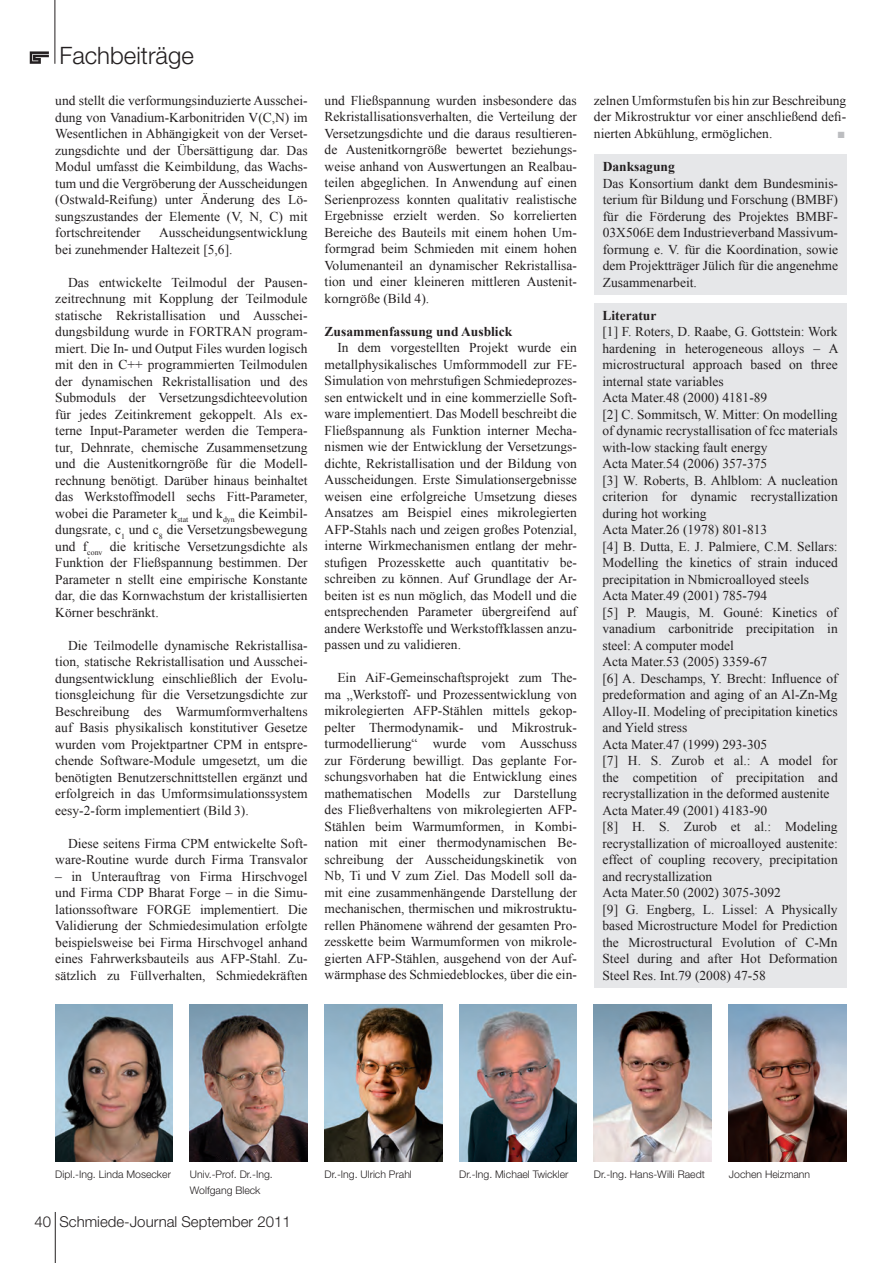
<style>
.page{position:relative;width:893px;height:1263px;background:#fff}
.page>*{position:absolute;margin:0;border:0;box-sizing:border-box;transform-origin:0 0}
.t1{font:300 24px "Helvetica Neue";color:#231f20}
.t2{font:300 15px "Helvetica Neue";color:#231f20}
.t3{font:13.5px/16.5px "Times New Roman";color:#231f20;text-align:justify}
.t4{font:700 13.5px "Times New Roman";color:#231f20}
.t5{font:300 10.5px/16.5px "Helvetica Neue";color:#231f20}
.t6{font:9px "Zapf Dingbats ITC";color:#bcbdc0}
</style>
<div class="page">
<svg style="left:30px;top:51px;width:19px;height:13px"></svg>
<hr style="left:55px;top:0;width:1px;height:64px;background:#231f20">
<hr style="left:55px;top:1212px;width:1px;height:51px;background:#231f20">
<div style="left:594px;top:155px;width:253px;height:140px;background:#e6e7e9"></div>
<div style="left:594px;top:303px;width:252px;height:685px;background:#e6e7e9"></div>
<img style="left:55px;top:1004px;width:118px;height:157px">
<img style="left:190px;top:1004px;width:118px;height:157px">
<img style="left:325px;top:1004px;width:117px;height:157px">
<img style="left:459px;top:1004px;width:118px;height:157px">
<img style="left:729px;top:1004px;width:117px;height:157px">
<img style="left:594px;top:1004px;width:117px;height:157px">
<h1 class="t1" style="left:60px;top:47px;width:136px">Fachbeiträge</h1>
<p class="t3" style="left:55px;top:92px;width:254px">und stellt die verformungsinduzierte Aus schei&shy;dung von Vanadium-Karbonitriden V(C,N) im We sent lichen in Abhängigkeit von der Ver set&shy;zungs dichte und der Übersättigung dar. Das Modul umfasst die Keimbildung, das Wachs&shy;tum und die Vergröberung der Ausscheidungen (Ostwald-Reifung) unter Änderung des Lö&shy;sungs zu stan des der Elemente (V, N, C) mit fort schrei tender</p>
<p class="t3" style="left:55px;top:224px;width:254px;text-indent:104px">Ausscheidungsentwicklung bei zu neh men der Haltezeit [5,6].</p>
<p class="t3" style="left:55px;top:274px;width:254px;text-indent:13px">Das entwickelte Teilmodul der Pau sen&shy;zeit rechnung mit Kopplung der Teil mo dule statische Rekristallisation und Aus schei&shy;dungsbildung wur de in FORTRAN pro gram&shy;miert. Die In- und Output Files wurden logisch mit den in C++ pro gram mie rten Teilmodulen der dy na mi schen Rekristallisation und des Sub mo duls der Versetzungsdichteevolution für je des Zeit in krement gekoppelt. Als ex&shy;terne In put-Parameter werden die Tem pe ra&shy;tur, Dehnrate, chemische Zu sam men set zung und die Austenitkorngröße für die Mo dell&shy;rech nung benötigt. Darüber hin aus beinhaltet das Werkstoffmodell sechs Fitt-Pa ra me ter, wobei die Parameter k<sub>stat</sub> und k<sub>dyn</sub> die Keim bil&shy;dungs rate, c<sub>1</sub> und c<sub>8</sub> die Ver set zungs be we gung und f<sub>conv</sub> die kri ti sche Ver set zungs dichte als Funktion der Fließ span nung bestimmen. Der Parameter n stellt eine em pi ri sche Konstante dar, die das Korn wachs tum der kristallisierten Körner beschränkt.</p>
<p class="t3" style="left:55px;top:637px;width:254px;text-indent:13px">Die Teilmodelle dynamische Re kris tal li sa&shy;tion, statische Rekristallisation und Aus schei&shy;dungs ent wick lung einschließlich der Evo lu&shy;tions glei chung für die Ver set zungs dichte zur Be schreibung des Warm um form ver haltens auf Basis phy si ka li sch kons ti tu ti ver Ge set ze wurden vom Pro jekt part ner CPM in ent spre&shy;chen de Soft ware-Mo dule um ge setzt, um die benötigten Be nut zer schnitt stellen er gän zt und erfolgreich in das Um form si mu la tions system eesy-2-form im plementiert (Bild 3).</p>
<p class="t3" style="left:55px;top:835px;width:254px;text-align:right">Diese seitens Firma CPM entwickelte Soft&shy;ware-Routine wurde durch Firma Transvalor</p>
<p class="t3" style="left:55px;top:868px;width:254px">– in Un ter auf trag von Firma Hirschvogel und Firma CDP Bharat Forge – in die Si mu&shy;la tionssoftware FORGE im ple men tiert. Die Validierung der Schmiedesimulation erfolgte beispielsweise bei Firma Hirschvogel anhand eines Fahr werks bau teils aus AFP-Stahl. Zu&shy;sätz lich zu Füll ver hal ten, Schmiedekräften</p>
<p class="t3" style="left:325px;top:92px;width:254px">und Fließ span nung wurden insbesondere das Re kris tal li sa tions ver hal ten, die Verteilung der Ver set zungs dichte und die daraus re sul tie ren&shy;de Austenitkorngröße bewertet be zie hungs&shy;weise anhand von Auswertungen an Re al bau&shy;tei len abgeglichen. In Anwendung auf einen Serienprozess konnten qualitativ re alis tische Er gebnisse erzielt werden. So kor re lier ten Be rei che des Bauteils mit einem ho hen Um&shy;form grad beim Schmieden mit ei nem hohen Volumenanteil an dynamischer Re kris tal li sa&shy;tion und einer kleineren mittleren Aus te nit&shy;korn größe (Bild 4).</p>
<p class="t4" style="left:325px;top:324px;width:189px">Zusammenfassung und Ausblick</p>
<p class="t3" style="left:325px;top:340px;width:254px;text-indent:13px">In dem vorgestellten Projekt wurde ein metallphysikalisches Umformmodell zur FE-Simulation von mehrstufigen Schmie de pro zes&shy;sen entwickelt und in eine kommerzielle Soft&shy;ware implementiert. Das Modell be schreibt die Fließspannung als Funktion in ter ner Me cha&shy;nis men wie der Entwicklung der Ver set zungs&shy;dichte, Rekristallisation und der Bildung von Aus scheidungen. Erste Simulationsergebnisse weisen eine erfolgreiche Umsetzung dieses An sat zes am Beispiel eines mikrolegierten AFP-Stahls nach und zeigen großes Potenzial, interne Wirkmechanismen entlang der mehr&shy;stu figen Prozesskette auch quantitativ be&shy;schrei ben zu können. Auf Grundlage der Ar&shy;bei ten ist es nun möglich, das Modell und die ent spre chen den Parameter übergreifend auf andere Werkstoffe und Werkstoffklassen an zu&shy;passen und zu validieren.</p>
<p class="t3" style="left:325px;top:670px;width:254px;text-indent:13px">Ein AiF-Gemeinschaftsprojekt zum The&shy;ma „Werkstoff- und Prozessentwicklung von mi kro le gier ten AFP-Stählen mittels ge kop&shy;pel ter Ther mo dy na mik- und Mi kro struk&shy;tur mo del lie rung“ wurde vom Ausschuss zur Förderung bewilligt. Das geplante For&shy;schungs vor haben hat die Entwicklung eines mat he ma ti schen Modells zur Darstellung des Fließ ver haltens von mikrolegierten AFP-Stählen beim Warmumformen, in Kom bi&shy;na tion mit einer thermodynamischen Be&shy;schrei bung der Ausscheidungskinetik von Nb, Ti und V zum Ziel. Das Modell soll da&shy;mit eine zusammenhängende Darstellung der mechanischen, thermischen und mi kro struk tu&shy;rel len Phänomene während der gesamten Pro&shy;zess kette beim Warmumformen von mi kro le&shy;gier ten AFP-Stählen, ausgehend von der Auf&shy;wärm phase des Schmiedeblockes, über die ein-</p>
<p class="t3" style="left:594px;top:92px;width:254px">zelnen Umformstufen bis hin zur Beschreibung der Mikrostruktur vor einer anschließend de fi&shy;nier ten Abkühlung, ermöglichen.</p>
<p class="t6" style="left:838px;top:131px;width:8px">■</p>
<p class="t4" style="left:603px;top:159px;width:74px">Danksagung</p>
<p class="t3" style="left:603px;top:175px;width:237px">Das Konsortium dankt dem Bun des mi nis&shy;te ri um für Bildung und Forschung (BMBF) für die Förderung des Projektes BMBF-03X506E dem In dus trieverband Mas siv um&shy;for mung e. V. für die Koordination, sowie dem Projektträger Jülich für die angenehme Zusammenarbeit.</p>
<p class="t4" style="left:602px;top:307px;width:55px">Literatur</p>
<p class="t3" style="left:602px;top:323px;width:238px;text-align:left">[1] F. Roters, D. Raabe, G. Gottstein: Work hardening in heterogeneous alloys – A microstructural approach based on three internal state variables<br>Acta Mater.48 (2000) 4181-89<br>[2] C. Sommitsch, W. Mitter: On modelling of dynamic recrystallisation of fcc materials with-low stacking fault energy<br>Acta Mater.54 (2006) 357-375<br>[3] W. Roberts, B. Ahlblom: A nucleation criterion for dynamic recrystallization during hot working<br>Acta Mater.26 (1978) 801-813<br>[4] B. Dutta, E. J. Palmiere, C.M. Sellars:<br>Modelling the kinetics of strain induced precipitation in Nbmicroalloyed steels<br>Acta Mater.49 (2001) 785-794<br>[5] P. Maugis, M. Gouné: Kinetics of vanadium carbonitride precipitation in steel: A computer model<br>Acta Mater.53 (2005) 3359-67<br>[6] A. Deschamps, Y. Brecht: Influence of predeformation and aging of an Al-Zn-Mg Alloy-II. Modeling of precipitation kinetics and Yield stress<br>Acta Mater.47 (1999) 293-305<br>[7] H. S. Zurob et al.: A model for the competition of precipitation and recrystallization in the deformed austenite Acta Mater.49 (2001) 4183-90<br>[8] H. S. Zurob et al.: Modeling recrystallization of microalloyed austenite: effect of coupling recovery, precipitation and recrystallization<br>Acta Mater.50 (2002) 3075-3092<br>[9] G. Engberg, L. Lissel: A Physically based Microstructure Model for Prediction the Microstructural Evolution of C-Mn Steel during and after Hot Deformation Steel Res. Int.79 (2008) 47-58</p>
<p class="t5" style="left:55px;top:1167px;width:117px">Dipl.-Ing. Linda Mosecker</p>
<p class="t5" style="left:190px;top:1167px;width:84px">Univ.-Prof. Dr.-Ing.<br>Wolfgang Bleck</p>
<p class="t5" style="left:325px;top:1167px;width:89px">Dr.-Ing. Ulrich Prahl</p>
<p class="t5" style="left:459px;top:1167px;width:111px">Dr.-Ing. Michael Twickler</p>
<p class="t5" style="left:594px;top:1167px;width:112px">Dr.-Ing. Hans-Willi Raedt</p>
<p class="t5" style="left:729px;top:1167px;width:83px">Jochen Heizmann</p>
<p class="t2" style="left:34px;top:1216px;width:258px">40 Schmiede-Journal September 2011</p>
</div>
